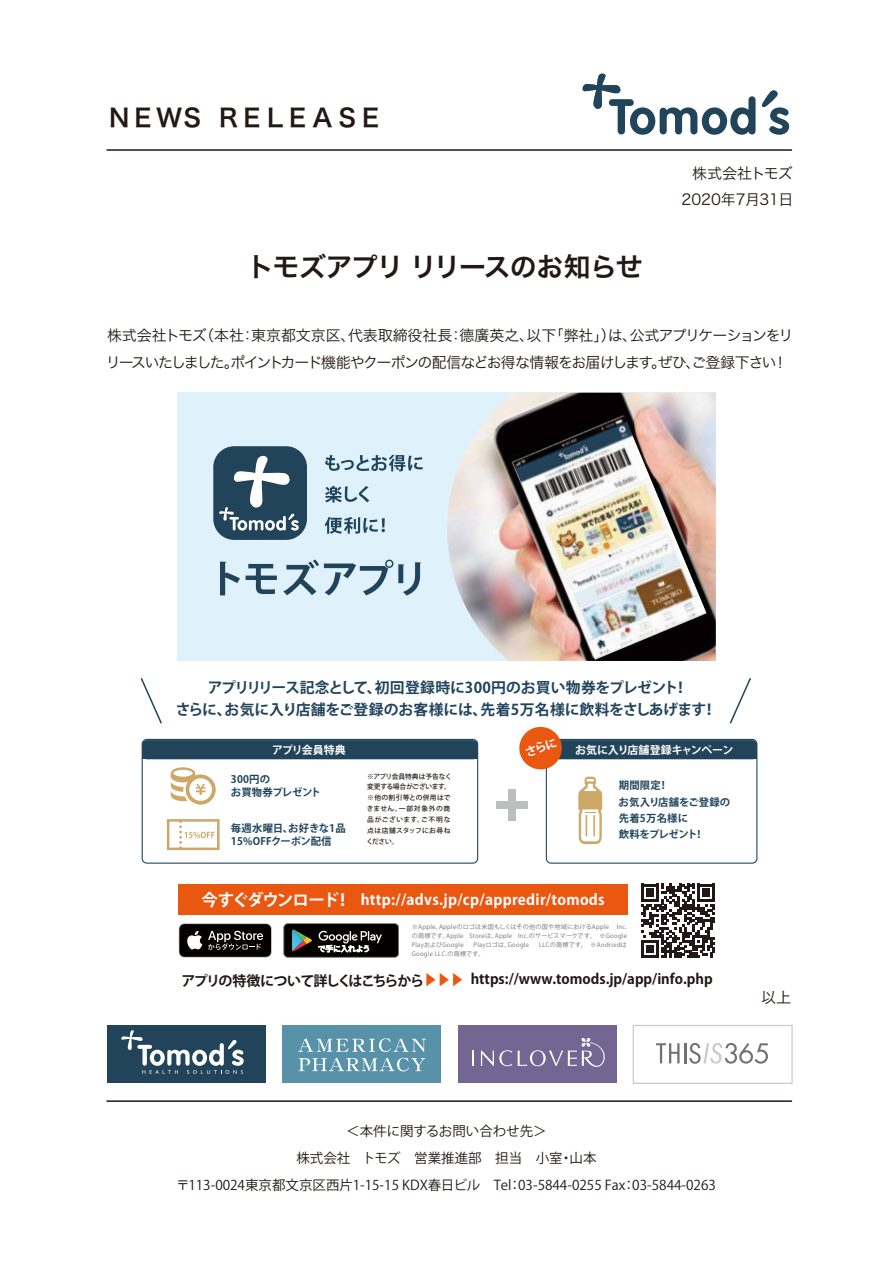
<style>
.page{position:relative;width:893px;height:1263px;background:#fff}
.page>*{position:absolute;margin:0;border:0;box-sizing:border-box;transform-origin:0 0}
.t1{font:27px "Hiragino Sans Pr 6 N W6";letter-spacing:-.05em;color:#221815}
.t2{font:24.75px "Hiragino Sans Pr 6 N W6";letter-spacing:.24em;color:#221815}
.t3{font:15px/27px "Hiragino Sans Pr 6 N W3";letter-spacing:-.06em;color:#221815}
.t4{font:15px/26.2px "Hiragino Sans Pr 6 N W3";color:#221815;text-align:right}
.t5{font:700 14.85px/21.5px "Koz Go Pr 6 N";letter-spacing:-.01em;color:#21445b;text-align:center}
.t6{font:700 14.7px "Koz Go Pr 6 N";letter-spacing:.02em;color:#fff}
.t7{font:700 14.1px "Koz Go Pr 6 N";color:#221815}
.t8{font:13.5px/27px "Koz Go Pro";color:#221815;text-align:center}
.t9{font:700 10.95px "Koz Go Pr 6 N";letter-spacing:-.01em;color:#fff}
.t10{font:700 10.95px "Koz Go Pr 6 N";letter-spacing:-.045em;color:#fff}
.t11{font:700 10.35px/16.2px "Koz Go Pr 6 N";letter-spacing:.01em;color:#21445b}
.t12{font:500 6.75px/10.8px "Koz Go Pr 6 N";letter-spacing:.01em;color:#221815}
.t13{font:6px/8.9px "Koz Go Pr 6 N";letter-spacing:.05em;color:#717070;text-align:justify}
.s1{font-size:16.5px}
.s2{font-weight:400;color:#ea5711}
</style>
<div class="page">
<svg style="left:762px;top:90px;width:27px;height:45px"></svg>
<svg style="left:582px;top:73px;width:173px;height:62px"></svg>
<div style="left:107px;top:1025px;width:159px;height:58px;background:#21445b"></div>
<svg style="left:121px;top:1030px;width:123px;height:44px"></svg>
<div style="left:282px;top:1025px;width:159px;height:58px;background:#5792a9"></div>
<svg style="left:298px;top:1038px;width:128px;height:14px"></svg>
<svg style="left:299px;top:1058px;width:126px;height:13px"></svg>
<div style="left:458px;top:1025px;width:159px;height:58px;background:#746692"></div>
<svg style="left:472px;top:1050px;width:2px;height:16px"></svg>
<svg style="left:481px;top:1050px;width:31px;height:16px"></svg>
<svg style="left:518px;top:1038px;width:87px;height:29px"></svg>
<div style="left:633px;top:1025px;width:160px;height:59px;border:1px solid #c9caca"></div>
<svg style="left:656px;top:1043px;width:23px;height:20px"></svg>
<hr style="left:684px;top:1043px;width:2px;height:20px;background:#727171">
<svg style="left:689px;top:1043px;width:79px;height:21px"></svg>
<hr style="left:106px;top:149px;width:686px;height:2px;background:#221815">
<hr style="left:106px;top:1100px;width:686px;height:2px;background:#221815">
<div style="left:142px;top:739px;width:336px;height:125px;border:1px solid #21445b;border-radius:5px"></div>
<div style="left:142px;top:740px;width:336px;height:19px;background:#21445b;border-radius:5px"></div>
<div style="left:142px;top:751px;width:336px;height:8px;background:#21445b"></div>
<div style="left:546px;top:739px;width:211px;height:125px;border:1px solid #21445b;border-radius:5px"></div>
<div style="left:546px;top:740px;width:211px;height:19px;background:#21445b;border-radius:5px"></div>
<div style="left:546px;top:751px;width:211px;height:8px;background:#21445b"></div>
<svg style="left:171px;top:767px;width:45px;height:38px"></svg>
<svg style="left:167px;top:819px;width:53px;height:31px"></svg>
<div style="left:497px;top:801px;width:31px;height:8px;background:#bdbebe"></div>
<div style="left:508px;top:789px;width:8px;height:31px;background:#bdbebe"></div>
<svg style="left:578px;top:777px;width:24px;height:67px"></svg>
<svg style="left:140px;top:678px;width:22px;height:46px"></svg>
<svg style="left:729px;top:678px;width:22px;height:46px"></svg>
<div style="left:177px;top:393px;width:539px;height:268px;background:#dff2fc"></div>
<svg style="left:220px;top:561px;width:20px;height:34px"></svg>
<svg style="left:246px;top:564px;width:31px;height:30px"></svg>
<svg style="left:283px;top:559px;width:138px;height:37px"></svg>
<svg style="left:325px;top:455px;width:98px;height:16px"></svg>
<svg style="left:325px;top:486px;width:44px;height:16px"></svg>
<svg style="left:325px;top:517px;width:60px;height:17px"></svg>
<div style="left:213px;top:446px;width:94px;height:94px;background:#21445b;border-radius:21px"></div>
<svg style="left:219px;top:455px;width:80px;height:76px"></svg>
<img style="left:447px;top:393px;width:269px;height:268px">
<img style="left:512px;top:415px;width:194px;height:245px">
<div style="left:179px;top:884px;width:449px;height:31px;background:#ea5711"></div>
<svg style="left:641px;top:884px;width:74px;height:74px"></svg>
<svg style="left:179px;top:923px;width:93px;height:34px;background:#322f2f"></svg>
<svg style="left:283px;top:923px;width:116px;height:34px;background:#2f2e2d"></svg>
<svg style="left:519px;top:726px;width:45px;height:46px"></svg>
<h2 class="t2" style="left:109px;top:95px;width:271px">NEWS RELEASE</h2>
<h1 class="t1" style="left:247px;top:242px;width:397px">トモズアプリ リリースのお知らせ</h1>
<h3 class="t4" style="left:681px;top:159px;width:113px">株式会社トモズ<br>2020年7月31日</h3>
<h3 class="t3" style="left:106px;top:321px;width:689px">株式会社トモズ（本社：東京都文京区、代表取締役社長：德廣英之、以下「弊社」）は、公式アプリケーションをリリースいたしました。ポイントカード機能やクーポンの配信などお得な情報をお届けします。ぜひ、ご登録下さい！</h3>
<h3 class="t5" style="left:176px;top:677px;width:542px">アプリリリース記念として、初回登録時に300円のお買い物券をプレゼント！<br>さらに、お気に入り店舗をご登録のお客様には、先着5万名様に飲料をさしあげます！</h3>
<h3 class="t10" style="left:272px;top:744px;width:75px">アプリ会員特典</h3>
<h3 class="t9" style="left:575px;top:744px;width:160px">お気に入り店舗登録キャンペーン</h3>
<h3 class="t11" style="left:619px;top:778px;width:113px">期間限定！<br>お気入り店舗をご登録の先着5万名様に<br>飲料をプレゼント！</h3>
<p class="t12" style="left:366px;top:771px;width:87px">※アプリ会員特典は予告なく変更する場合がございます。※他の割引等との併用はできません。一部対象外の商品がございます。ご不明な点は店舗スタッフにお尋ねください。</p>
<h3 class="t11" style="left:231px;top:773px;width:92px;line-height:13px">300円の<br>お買物券プレゼント</h3>
<h3 class="t11" style="left:231px;top:821px;width:116px;line-height:13px">毎週水曜日、お好きな1品<br>15%OFFクーポン配信</h3>
<h3 class="t6" style="left:201px;top:891px;width:405px"><span class="s1">今すぐダウンロード！</span> http://advs.jp/cp/appredir/tomods</h3>
<p class="t13" style="left:412px;top:923px;width:199px">※Apple、Appleのロゴは米国もしくはその他の国や地域におけるApple</p>
<p class="t13" style="left:412px;top:923px;width:217px;text-indent:205px">Inc.の商標です。Apple Storeは、Apple Inc.のサービスマークです。　※Google PlayおよびGoogle</p>
<p class="t13" style="left:474px;top:940px;width:57px">Playロゴは、Google</p>
<p class="t13" style="left:539px;top:940px;width:89px">LLCの商標です。　※Androidは</p>
<p class="t13" style="left:412px;top:949px;width:74px">Google LLC.の商標です。</p>
<h3 class="t7" style="left:182px;top:971px;width:533px">アプリの特徴について詳しくはこちらから<span class="s2">▶▶▶</span> https://www.tomods.jp/app/info.php</h3>
<h3 class="t3" style="left:761px;top:983px;width:31px">以上</h3>
<h3 class="t8" style="left:176px;top:1118px;width:541px">＜本件に関するお問い合わせ先＞<br>株式会社　トモズ　営業推進部　担当　小室・山本<br>〒113-0024東京都文京区西片1-15-15 KDX春日ビル　Tel：03-5844-0255 Fax：03-5844-0263</h3>
</div>
